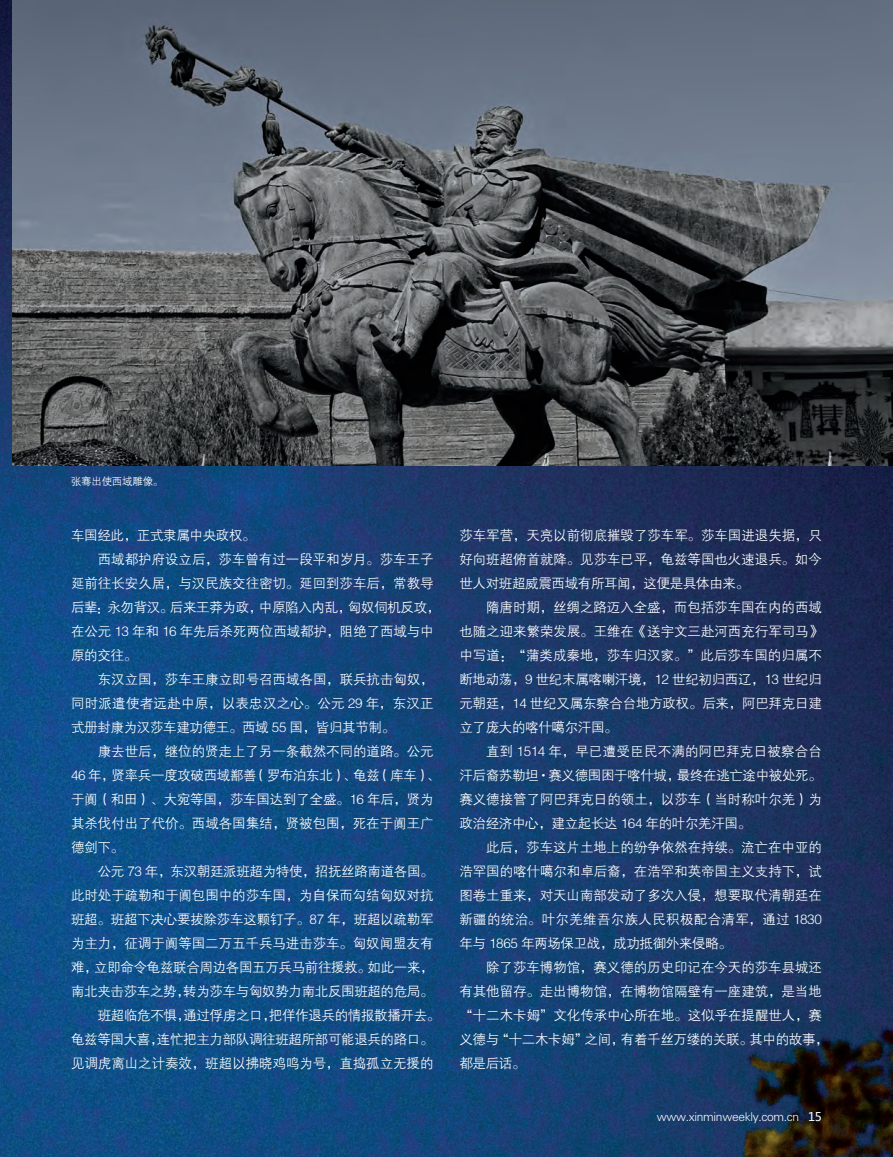
<style>
.page{position:relative;width:893px;height:1157px;background:#fff}
.page>*{position:absolute;margin:0;border:0;box-sizing:border-box;transform-origin:0 0}
.t1{font:13.5px "FZZDXJW GB1 0";letter-spacing:-.005em;color:#fff}
.t2{font:13.5px "FZZDXJW GB1 0";letter-spacing:-.025em;color:#fff}
.t3{font:13.5px "FZZDXJW GB1 0";letter-spacing:.025em;color:#fff}
.t4{font:13.5px "FZZDXJW GB1 0";letter-spacing:.02em;color:#fff}
.t5{font:13.5px "FZZDXJW GB1 0";letter-spacing:.015em;color:#fff}
.t6{font:12px "FZXH1 JW GB1 0";letter-spacing:-.025em;color:#fff}
.t7{font:10.5px "FZZDXJW GB1 0";letter-spacing:-.025em;color:#fff}
.s1{font-family:"Microsoft Ya Hei"}
</style>
<div class="page">
<img style="left:0;top:0;width:893px;height:1157px">
<img style="left:13px;top:0;width:880px;height:466px">
<p class="t7" style="left:71px;top:476px;width:94px">张骞出使西域雕像。</p>
<p class="t2" style="left:71px;top:528px;width:186px">车国经此，正式隶属中央政权。</p>
<p class="t1" style="left:98px;top:552px;width:337px">西域都护府设立后，莎车曾有过一段平和岁月。莎车王子</p>
<p class="t1" style="left:71px;top:576px;width:364px">延前往长安久居，与汉民族交往密切。延回到莎车后，常教导</p>
<p class="t2" style="left:71px;top:600px;width:371px">后辈：永勿背汉。后来王莽为政，中原陷入内乱，匈奴伺机反攻，</p>
<p class="t1" style="left:71px;top:624px;width:364px">在公元 13 年和 16 年先后杀死两位西域都护，阻绝了西域与中</p>
<p class="t1" style="left:71px;top:648px;width:68px">原的交往。</p>
<p class="t1" style="left:98px;top:672px;width:337px">东汉立国，莎车王康立即号召西域各国，联兵抗击匈奴，</p>
<p class="t4" style="left:71px;top:696px;width:364px">同时派遣使者远赴中原，以表忠汉之心。公元 29 年，东汉正</p>
<p class="t2" style="left:71px;top:720px;width:326px">式册封康为汉莎车建功德王。西域 55 国，皆归其节制。</p>
<p class="t1" style="left:98px;top:744px;width:337px">康去世后，继位的贤走上了另一条截然不同的道路。公元</p>
<p class="t2" style="left:71px;top:768px;width:371px">46 年，贤率兵一度攻破西域鄯善（罗布泊东北）、龟兹（库车）、</p>
<p class="t1" style="left:71px;top:792px;width:364px">于阗（和田）、大宛等国，莎车国达到了全盛。16 年后，贤为</p>
<p class="t1" style="left:71px;top:816px;width:364px">其杀伐付出了代价。西域各国集结，贤被包围，死在于阗王广</p>
<p class="t1" style="left:71px;top:840px;width:54px">德剑下。</p>
<p class="t2" style="left:98px;top:864px;width:337px">公元 73 年，东汉朝廷派班超为特使，招抚丝路南道各国。</p>
<p class="t1" style="left:71px;top:888px;width:364px">此时处于疏勒和于阗包围中的莎车国，为自保而勾结匈奴对抗</p>
<p class="t1" style="left:71px;top:912px;width:364px">班超。班超下决心要拔除莎车这颗钉子。87 年，班超以疏勒军</p>
<p class="t1" style="left:71px;top:936px;width:364px">为主力，征调于阗等国二万五千兵马进击莎车。匈奴闻盟友有</p>
<p class="t2" style="left:71px;top:960px;width:364px">难，立即命令龟兹联合周边各国五万兵马前往援救。如此一来，</p>
<p class="t2" style="left:71px;top:984px;width:364px">南北夹击莎车之势，转为莎车与匈奴势力南北反围班超的危局。</p>
<p class="t2" style="left:98px;top:1008px;width:344px">班超临危不惧，通过俘虏之口，把佯作退兵的情报散播开去。</p>
<p class="t2" style="left:71px;top:1032px;width:364px">龟兹等国大喜，连忙把主力部队调往班超所部可能退兵的路口。</p>
<p class="t1" style="left:71px;top:1056px;width:364px">见调虎离山之计奏效，班超以拂晓鸡鸣为号，直捣孤立无援的</p>
<p class="t1" style="left:459px;top:528px;width:364px">莎车军营，天亮以前彻底摧毁了莎车军。莎车国进退失据，只</p>
<p class="t1" style="left:459px;top:552px;width:364px">好向班超俯首就降。见莎车已平，龟兹等国也火速退兵。如今</p>
<p class="t2" style="left:459px;top:576px;width:291px">世人对班超威震西域有所耳闻，这便是具体由来。</p>
<p class="t1" style="left:486px;top:600px;width:337px">隋唐时期，丝绸之路迈入全盛，而包括莎车国在内的西域</p>
<p class="t1" style="left:459px;top:624px;width:364px">也随之迎来繁荣发展。王维在《送宇文三赴河西充行军司马》</p>
<p class="t1" style="left:459px;top:648px;width:364px">中写道：“蒲类成秦地，莎车归汉家。”此后莎车国的归属不</p>
<p class="t2" style="left:459px;top:672px;width:364px">断地动荡，9 世纪末属喀喇汗境，12 世纪初归西辽，13 世纪归</p>
<p class="t1" style="left:459px;top:696px;width:364px">元朝廷，14 世纪又属东察合台地方政权。后来，阿巴拜克日建</p>
<p class="t2" style="left:459px;top:720px;width:160px">立了庞大的喀什噶尔汗国。</p>
<p class="t5" style="left:486px;top:744px;width:337px">直到 1514 年，早已遭受臣民不满的阿巴拜克日被察合台</p>
<p class="t2" style="left:459px;top:768px;width:364px">汗后裔苏勒坦·赛义德围困于喀什城，最终在逃亡途中被处死。</p>
<p class="t1" style="left:459px;top:792px;width:364px">赛义德接管了阿巴拜克日的领土，以莎车（当时称叶尔羌）为</p>
<p class="t2" style="left:459px;top:816px;width:293px">政治经济中心，建立起长达 164 年的叶尔羌汗国。</p>
<p class="t1" style="left:486px;top:840px;width:337px">此后，莎车这片土地上的纷争依然在持续。流亡在中亚的</p>
<p class="t1" style="left:459px;top:864px;width:364px">浩罕国的喀什噶尔和卓后裔，在浩罕和英帝国主义支持下，试</p>
<p class="t1" style="left:459px;top:888px;width:364px">图卷土重来，对天山南部发动了多次入侵，想要取代清朝廷在</p>
<p class="t3" style="left:459px;top:912px;width:364px">新疆的统治。叶尔羌维吾尔族人民积极配合清军，通过 1830</p>
<p class="t2" style="left:459px;top:936px;width:274px">年与 1865 年两场保卫战，成功抵御外来侵略。</p>
<p class="t1" style="left:486px;top:960px;width:337px">除了莎车博物馆，赛义德的历史印记在今天的莎车县城还</p>
<p class="t1" style="left:459px;top:984px;width:364px">有其他留存。走出博物馆，在博物馆隔壁有一座建筑，是当地</p>
<p class="t1" style="left:459px;top:1008px;width:364px">“十二木卡姆”文化传承中心所在地。这似乎在提醒世人，赛</p>
<p class="t2" style="left:459px;top:1032px;width:371px">义德与“十二木卡姆”之间，有着千丝万缕的关联。其中的故事，</p>
<p class="t1" style="left:459px;top:1056px;width:68px">都是后话。</p>
<p class="t6" style="left:657px;top:1109px;width:167px">www.xinminweekly.com.cn <span class="s1">15</span></p>
</div>
